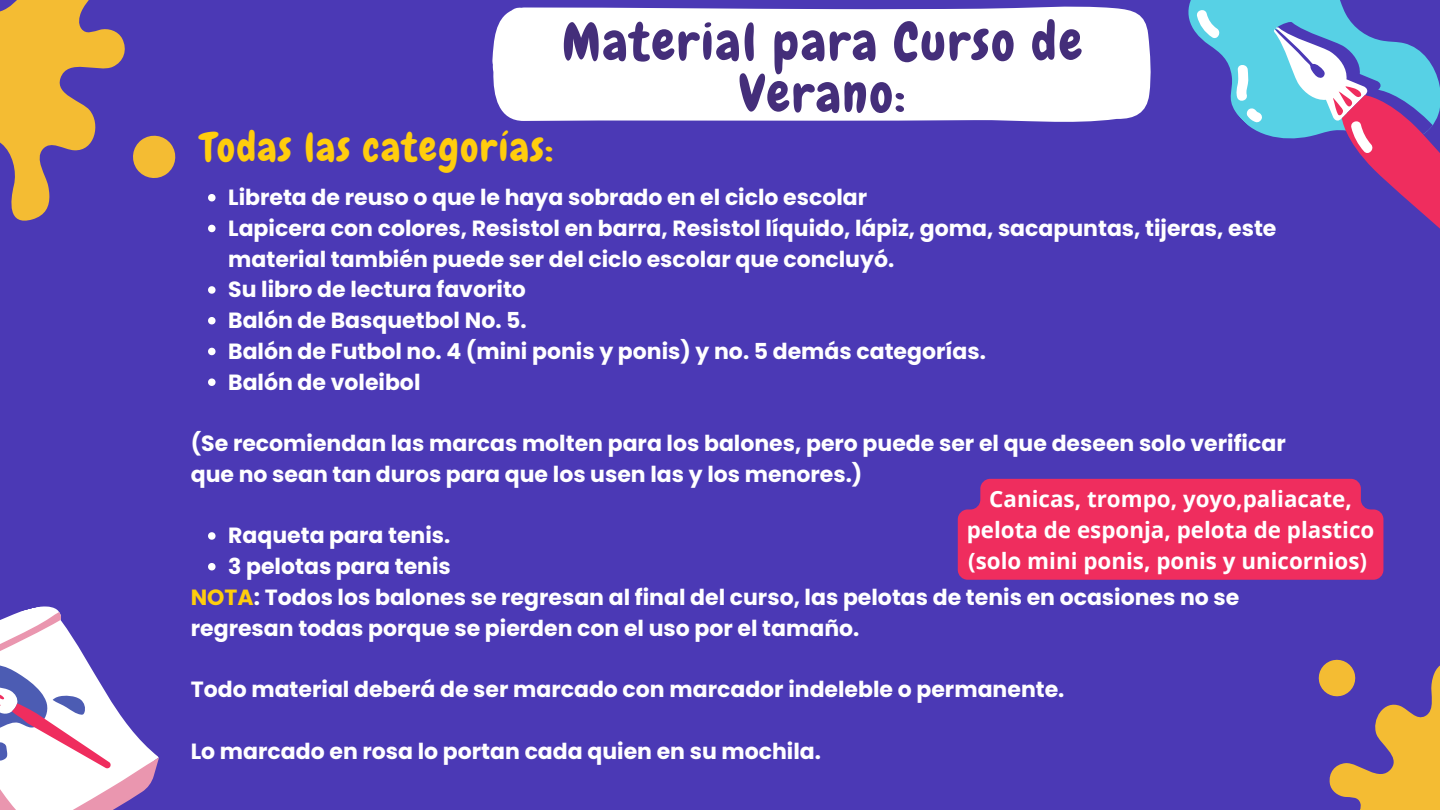
<style>
.page{position:relative;width:1440px;height:810px;background:#4b39b5}
.page>*{position:absolute;margin:0;border:0;box-sizing:border-box;transform-origin:0 0}
.t1{font:52px/51.8px "Chewy";letter-spacing:.045em;color:#442e7a;text-align:center}
.t2{font:40px "Chewy";letter-spacing:.045em;color:#ffcd0d}
.t3{font:700 22.4px/30.7px "Open Sans";color:#fff;text-align:center}
.t4{font:700 22px/30.8px "Poppins";color:#fff}
.s1{color:#ffcd0d}
</style>
<div class="page">
<svg style="left:1188px;top:0;width:252px;height:214px"></svg>
<svg style="left:0;top:606px;width:159px;height:204px"></svg>
<div style="left:492px;top:6px;width:659px;height:116px;background:#fff"></div>
<svg style="left:208px;top:194px;width:8px;height:7px"></svg>
<svg style="left:208px;top:225px;width:8px;height:7px"></svg>
<svg style="left:208px;top:286px;width:8px;height:8px"></svg>
<svg style="left:208px;top:317px;width:8px;height:7px"></svg>
<svg style="left:208px;top:348px;width:8px;height:7px"></svg>
<svg style="left:208px;top:378px;width:8px;height:8px"></svg>
<svg style="left:208px;top:532px;width:8px;height:8px"></svg>
<svg style="left:208px;top:563px;width:8px;height:7px"></svg>
<svg style="left:0;top:0;width:125px;height:221px;fill:#f4bc33"></svg>
<svg style="left:122px;top:125px;width:54px;height:64px"></svg>
<svg style="left:1318px;top:659px;width:122px;height:151px"></svg>
<div style="left:958px;top:479px;width:425px;height:101px;background:#ef2d5e"></div>
<p class="t2" style="left:201px;top:122px;width:354px">Todas las categorías:</p>
<p class="t1" style="left:562px;top:16px;width:522px">Material para Curso de<br>Verano:</p>
<p class="t4" style="left:228px;top:182px;width:641px">Libreta de reuso o que le haya sobrado en el ciclo escolar</p>
<p class="t4" style="left:228px;top:213px;width:1050px">Lapicera con colores, Resistol en barra, Resistol líquido, lápiz, goma, sacapuntas, tijeras, este material también puede ser del ciclo escolar que concluyó.</p>
<h1 class="t4" style="left:228px;top:274px;width:299px">Su libro de lectura favorito</h1>
<h2 class="t4" style="left:228px;top:305px;width:300px">Balón de Basquetbol No. 5.</h2>
<p class="t4" style="left:228px;top:336px;width:759px">Balón de Futbol no. 4 (mini ponis y ponis) y no. 5 demás categorías.</p>
<p class="t4" style="left:228px;top:367px;width:194px">Balón de voleibol</p>
<p class="t4" style="left:191px;top:428px;width:1096px">(Se recomiendan las marcas molten para los balones, pero puede ser el que deseen solo verificar que no sean tan duros para que los usen las y los menores.)</p>
<p class="t4" style="left:228px;top:520px;width:224px">Raqueta para tenis.</p>
<p class="t4" style="left:228px;top:551px;width:224px">3 pelotas para tenis</p>
<p class="t4" style="left:191px;top:582px;width:1050px"><span class="s1">NOTA</span>: Todos los balones se regresan al final del curso, las pelotas de tenis en ocasiones no se regresan todas porque se pierden con el uso por el tamaño.</p>
<h3 class="t4" style="left:191px;top:674px;width:875px">Todo material deberá de ser marcado con marcador indeleble o permanente.</h3>
<p class="t4" style="left:191px;top:736px;width:632px">Lo marcado en rosa lo portan cada quien en su mochila.</p>
<h3 class="t3" style="left:967px;top:483px;width:409px">Canicas, trompo, yoyo,paliacate, pelota de esponja, pelota de plastico (solo mini ponis, ponis y unicornios)</h3>
</div>
